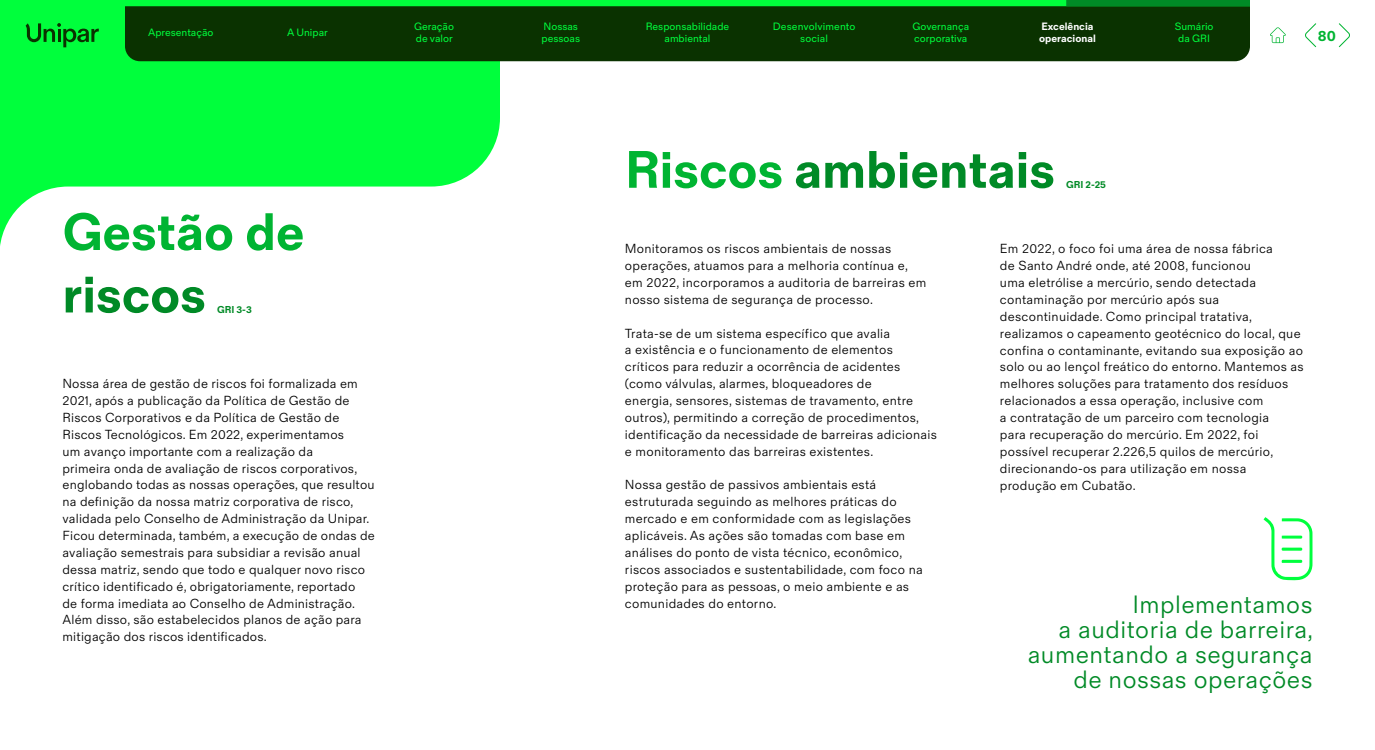
<style>
.page{position:relative;width:1375px;height:750px;background:#fff}
.page>*{position:absolute;margin:0;border:0;box-sizing:border-box;transform-origin:0 0}
.t1{font:700 52.5px "Fold Grotesque Pro";color:#008a26}
.t2{font:700 52.5px "Fold Grotesque Pro";color:#00b432}
.t3{font:300 25px/25px "Fold Grotesque Pro";letter-spacing:.02em;color:#008a26;text-align:right}
.t4{font:700 15px "Fold Grotesque Pro";color:#00b432}
.t5{font:300 13.12px/16.9px "Fold Grotesque Pro";letter-spacing:.02em;color:#000}
.t6{font:10.62px/12.5px "Fold Grotesque Pro";color:#00ff3c}
.t7{font:700 10.62px/12.5px "Fold Grotesque Pro";color:#fff}
.t8{font:700 10px "Fold Grotesque Pro";color:#008a26}
.s1{color:#00b432}
</style>
<div class="page">
<svg style="left:0;top:0;width:500px;height:246px;fill:#00ff3c"></svg>
<div style="left:125px;top:6px;width:1125px;height:55px;background:#0a3200"></div>
<svg style="left:26px;top:23px;width:73px;height:24px;background:#02c129"></svg>
<div style="left:125px;top:0;width:1125px;height:6px;background:#00ff3c"></div>
<div style="left:1066px;top:0;width:184px;height:6px;background:#008a26"></div>
<svg style="left:1338px;top:23px;width:12px;height:25px"></svg>
<svg style="left:1305px;top:23px;width:12px;height:25px"></svg>
<svg style="left:1264px;top:517px;width:49px;height:63px"></svg>
<div style="left:128px;top:20px;width:109px;height:23px;background:#0a3200"></div>
<div style="left:253px;top:20px;width:109px;height:23px;background:#0a3200"></div>
<div style="left:381px;top:20px;width:109px;height:23px;background:#0a3200"></div>
<div style="left:506px;top:20px;width:109px;height:23px;background:#0a3200"></div>
<div style="left:633px;top:20px;width:109px;height:23px;background:#0a3200"></div>
<div style="left:760px;top:20px;width:109px;height:23px;background:#0a3200"></div>
<div style="left:887px;top:20px;width:109px;height:23px;background:#0a3200"></div>
<div style="left:1013px;top:20px;width:109px;height:23px;background:#0a3200"></div>
<div style="left:1138px;top:20px;width:110px;height:23px;background:#0a3200"></div>
<svg style="left:1270px;top:27px;width:16px;height:17px"></svg>
<p class="t6" style="left:148px;top:26px;width:67px">Apresentação</p>
<p class="t6" style="left:287px;top:26px;width:42px">A Unipar</p>
<p class="t6" style="left:414px;top:20px;width:41px">Geração de valor</p>
<p class="t6" style="left:542px;top:20px;width:40px">Nossas pessoas</p>
<p class="t6" style="left:646px;top:20px;width:85px;text-align:center">Responsabilidade ambiental</p>
<p class="t6" style="left:773px;top:20px;width:84px;text-align:center">Desenvolvimento social</p>
<p class="t6" style="left:913px;top:20px;width:58px">Governança corporativa</p>
<p class="t7" style="left:1039px;top:20px;width:58px">Excelência operacional</p>
<p class="t6" style="left:1175px;top:20px;width:40px;text-align:center">Sumário da GRI</p>
<h1 class="t1" style="left:625px;top:137px;width:432px"><span class="s1">Riscos</span> ambientais</h1>
<p class="t8" style="left:1066px;top:178px;width:41px">GRI 2-25</p>
<p class="t4" style="left:1318px;top:26px;width:20px">80</p>
<h1 class="t2" style="left:62px;top:199px;width:244px">Gestão de</h1>
<h1 class="t1" style="left:62px;top:262px;width:145px">riscos</h1>
<p class="t8" style="left:217px;top:303px;width:36px">GRI 3-3</p>
<p class="t5" style="left:62px;top:375px;width:314px">Nossa área de gestão de riscos foi formalizada em 2021, após a publicação da Política de Gestão de Riscos Corporativos e da Política de Gestão de Riscos Tecnológicos. Em 2022, experimentamos<br>um avanço importante com a realização da<br>primeira onda de avaliação de riscos corporativos, englobando todas as nossas operações, que resultou na definição da nossa matriz corporativa de risco, validada pelo Conselho de Administração da Unipar.<br>Ficou determinada, também, a execução de ondas de avaliação semestrais para subsidiar a revisão anual dessa matriz, sendo que todo e qualquer novo risco crítico identificado é, obrigatoriamente, reportado<br>de forma imediata ao Conselho de Administração.<br>Além disso, são estabelecidos planos de ação para mitigação dos riscos identificados.</p>
<p class="t5" style="left:625px;top:240px;width:303px">Monitoramos os riscos ambientais de nossas operações, atuamos para a melhoria contínua e, em 2022, incorporamos a auditoria de barreiras em nosso sistema de segurança de processo.</p>
<p class="t5" style="left:625px;top:325px;width:313px">Trata-se de um sistema específico que avalia<br>a existência e o funcionamento de elementos críticos para reduzir a ocorrência de acidentes (como válvulas, alarmes, bloqueadores de<br>energia, sensores, sistemas de travamento, entre outros), permitindo a correção de procedimentos, identificação da necessidade de barreiras adicionais e monitoramento das barreiras existentes.</p>
<p class="t5" style="left:625px;top:477px;width:299px">Nossa gestão de passivos ambientais está estruturada seguindo as melhores práticas do mercado e em conformidade com as legislações aplicáveis. As ações são tomadas com base em análises do ponto de vista técnico, econômico, riscos associados e sustentabilidade, com foco na proteção para as pessoas, o meio ambiente e as comunidades do entorno.</p>
<p class="t5" style="left:1000px;top:240px;width:305px">Em 2022, o foco foi uma área de nossa fábrica<br>de Santo André onde, até 2008, funcionou<br>uma eletrólise a mercúrio, sendo detectada contaminação por mercúrio após sua descontinuidade. Como principal tratativa, realizamos o capeamento geotécnico do local, que confina o contaminante, evitando sua exposição ao solo ou ao lençol freático do entorno. Mantemos as melhores soluções para tratamento dos resíduos relacionados a essa operação, inclusive com<br>a contratação de um parceiro com tecnologia<br>para recuperação do mercúrio. Em 2022, foi possível recuperar 2.226,5 quilos de mercúrio, direcionando-os para utilização em nossa produção em Cubatão.</p>
<h2 class="t3" style="left:1028px;top:592px;width:287px">Implementamos<br>a auditoria de barreira, aumentando a segurança de nossas operações</h2>
</div>
